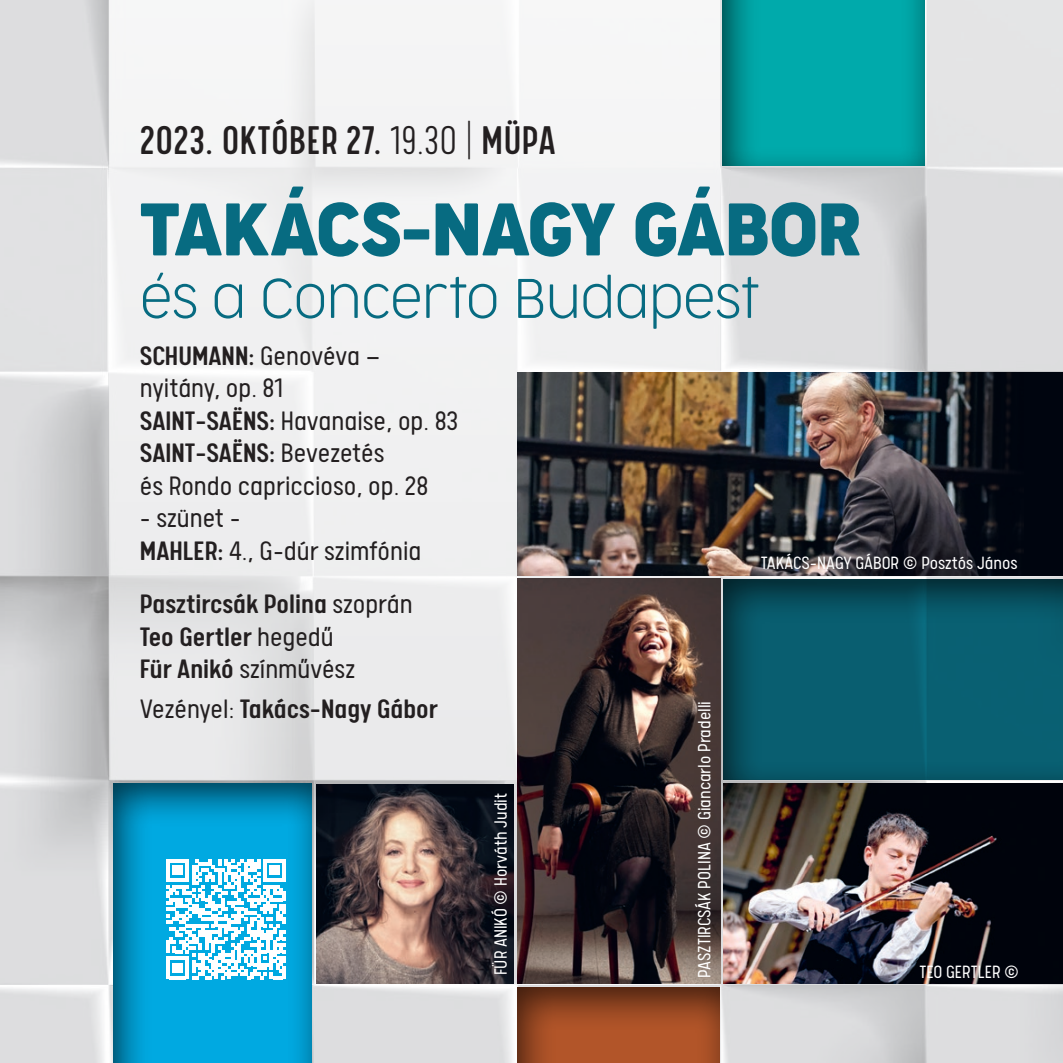
<style>
.page{position:relative;width:1063px;height:1063px;background:#fff}
.page>*{position:absolute;margin:0;border:0;box-sizing:border-box;transform-origin:0 0}
.t1{font:70px "Cocogoose Narrow";letter-spacing:-.025em;color:#076b81}
.t2{font:200 52.5px "Cocogoose Narrow";letter-spacing:-.025em;color:#076b81}
.t3{font:45px "Calps Slim";color:#231f20}
.t4{font:300 30px/32.5px "Calps Concerto";color:#231f20}
.t5{font:500 30px/32.5px "Calps Concerto";color:#231f20}
.t6{font:300 20px "Calps Concerto";color:#fff}
.s1{font-family:"Calps Concerto Slim";font-weight:300}
.s2{font-family:"Calps Concerto Slim";font-weight:200}
.s3{font-weight:500}
.s4{font-weight:300}
</style>
<div class="page">
<img style="left:0;top:0;width:1063px;height:1063px">
<svg style="left:110px;top:0;width:610px;height:780px;fill:#f1f1f2"></svg>
<img style="left:316px;top:784px;width:198px;height:200px">
<img style="left:724px;top:783px;width:339px;height:201px">
<div style="left:722px;top:576px;width:341px;height:205px;background:#231f20;opacity:.75"></div>
<img style="left:517px;top:579px;width:203px;height:404px">
<div style="left:517px;top:983px;width:207px;height:80px;background:#231f20;opacity:.75"></div>
<div style="left:113px;top:779px;width:203px;height:284px;background:#231f20;opacity:.75"></div>
<div style="left:722px;top:0;width:207px;height:167px;background:#231f20;opacity:.75"></div>
<div style="left:517px;top:372px;width:546px;height:203px;background:#00050f"></div>
<img style="left:517px;top:372px;width:504px;height:203px">
<svg style="left:166px;top:859px;width:120px;height:120px"></svg>
<h3 class="t3" style="left:140px;top:114px;width:417px">2023. OKTÓBER 27. <span class="s1">19.30</span> <span class="s2">|</span> MÜPA</h3>
<h1 class="t1" style="left:140px;top:180px;width:724px">TAKÁCS-NAGY GÁBOR</h1>
<h2 class="t2" style="left:140px;top:264px;width:621px">és a Concerto Budapest</h2>
<p class="t4" style="left:140px;top:338px;width:320px"><span class="s3">SCHUMANN:</span> Genovéva – nyitány, op. 81<br><span class="s3">SAINT-SAËNS:</span> Havanaise, op. 83<br><span class="s3">SAINT-SAËNS:</span> Bevezetés<br>és Rondo capriccioso, op. 28</p>
<p class="t4" style="left:140px;top:500px;width:283px">- szünet -<br><span class="s3">MAHLER:</span> 4., G-dúr szimfónia</p>
<p class="t5" style="left:140px;top:587px;width:274px">Pasztircsák Polina <span class="s4">szoprán<br></span>Teo Gertler <span class="s4">hegedű<br></span>Für Anikó <span class="s4">színművész</span></p>
<p class="t5" style="left:140px;top:691px;width:299px"><span class="s4">Vezényel:</span> Takács-Nagy Gábor</p>
<p class="t6" style="left:693px;top:978px;width:278px;rotate:-90deg">PASZTIRCSÁK POLINA © Giancarlo Pradelli</p>
<p class="t6" style="left:761px;top:551px;width:258px">TAKÁCS-NAGY GÁBOR © Posztós János</p>
<p class="t6" style="left:489px;top:975px;width:184px;rotate:-90deg">FÜR ANIKÓ © Horváth Judit</p>
<p class="t6" style="left:919px;top:961px;width:101px">TEO GERTLER ©</p>
</div>
